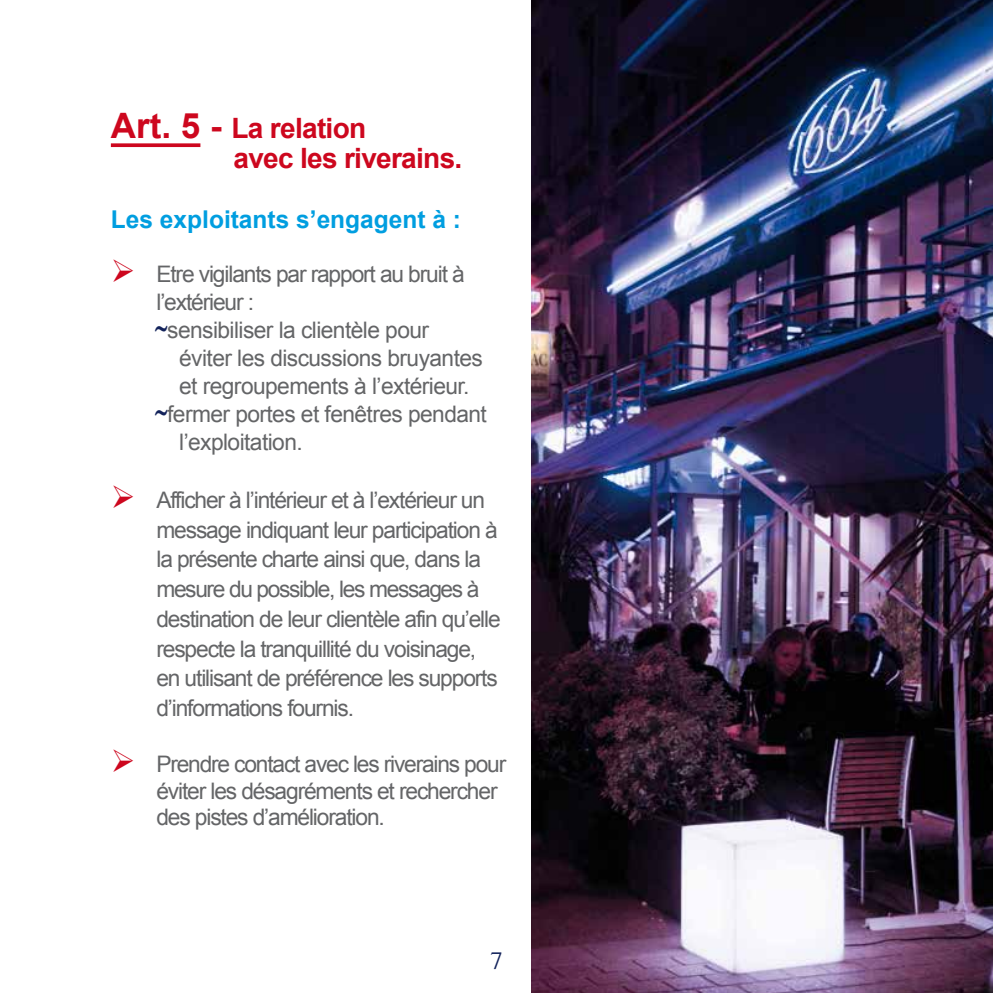
<style>
.page{position:relative;width:993px;height:993px;background:#fff}
.page>*{position:absolute;margin:0;border:0;box-sizing:border-box;transform-origin:0 0}
.t1{font:700 28px/29.8px "Arial";letter-spacing:-.025em;color:#cd071e}
.t2{font:700 24.5px "Arial";color:#009ee0}
.t3{font:24.5px "Timeless";color:#13235b}
.t4{font:22.75px/29.8px "Arial";letter-spacing:-.05em;color:#646567}
.t5{font:22.75px "Arial";letter-spacing:-.025em;color:#646567}
.s1{font-size:35px}
.s2{color:#cd071e}
.s3{font-family:"Ravie";font-size:24.5px;color:#13235b}
</style>
<div class="page">
<svg style="left:111px;top:143px;width:89px;height:4px"></svg>
<img style="left:531px;top:0;width:461px;height:992px">
<p class="t1" style="left:233px;top:114px;width:230px;text-indent:-123px"><span class="s1">Art. 5 -</span> La relation<br>avec les riverains.</p>
<p class="t2" style="left:111px;top:202px;width:351px">Les exploitants s’engagent à :</p>
<p class="t4" style="left:155px;top:260px;width:311px;line-height:28px;text-indent:-44px"><span class="s2">➢</span> Etre vigilants par rapport au bruit à l’extérieur :<br><span class="s3">~</span>sensibiliser la clientèle pour</p>
<p class="t5" style="left:179px;top:343px;width:305px">éviter les discussions bruyantes</p>
<p class="t5" style="left:179px;top:371px;width:292px">et regroupements à l’extérieur.</p>
<p class="t5" style="left:155px;top:399px;width:333px"><span class="s3">~</span>fermer portes et fenêtres pendant</p>
<p class="t5" style="left:179px;top:427px;width:125px">l’exploitation.</p>
<p class="t4" style="left:156px;top:485px;width:346px;text-indent:-45px"><span class="s2">➢</span> Afficher à l’intérieur et à l’extérieur un message indiquant leur participation à la présente charte ainsi que, dans la mesure du possible, les messages à destination de leur clientèle afin qu’elle respecte la tranquillité du voisinage, en utilisant de préférence les supports d’informations fournis.</p>
<p class="t4" style="left:156px;top:751px;width:351px;line-height:26.2px;text-indent:-46px"><span class="s2">➢</span> Prendre contact avec les riverains pour éviter les désagréments et rechercher des pistes d’amélioration.</p>
<p class="t3" style="left:490px;top:947px;width:14px">7</p>
</div>
